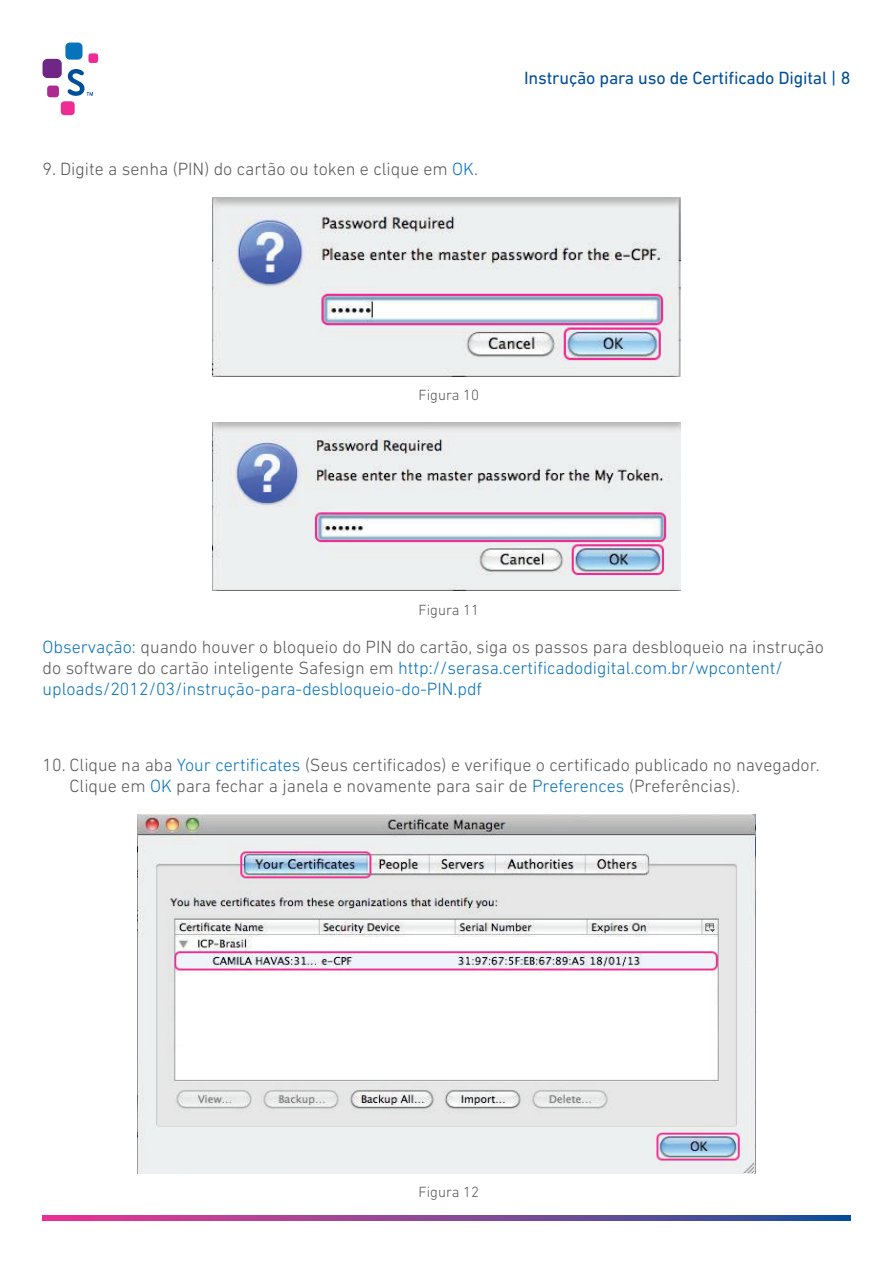
<style>
.page{position:relative;width:893px;height:1263px;background:#fff}
.page>*{position:absolute;margin:0;border:0;box-sizing:border-box;transform-origin:0 0}
.t1{font:300 18px/21px "DIN Next LT Pro";color:#0773bb}
.t2{font:300 18px/21px "DIN Next LT Pro";color:#57585a}
.t3{font:18px "DIN Next LT Pro";letter-spacing:-.01em;color:#014e99}
.t4{font:300 15px "DIN Next LT Pro";color:#57585a}
.s1{color:#0773bb}
.s2{color:#57585a}
</style>
<div class="page">
<div style="left:65px;top:43px;width:17px;height:17px;background:#0773bb;border-radius:4px"></div>
<div style="left:43px;top:59px;width:19px;height:19px;background:#6f2786;border-radius:5px"></div>
<div style="left:47px;top:86px;width:12px;height:11px;background:#ac2b91;border-radius:3px"></div>
<div style="left:61px;top:101px;width:14px;height:14px;background:#ed2d94;border-radius:4px"></div>
<div style="left:88px;top:53px;width:10px;height:10px;background:#ed2d94;border-radius:2px"></div>
<svg style="left:67px;top:69px;width:26px;height:27px"></svg>
<svg style="left:43px;top:1215px;width:807px;height:5px;background:#854697"></svg>
<img style="left:213px;top:198px;width:467px;height:178px">
<img style="left:213px;top:423px;width:467px;height:168px">
<img style="left:137px;top:814px;width:619px;height:359px">
<p class="t2" style="left:43px;top:158px;width:437px">9. Digite a senha (PIN) do cartão ou token e clique em <span class="s1">OK</span>.</p>
<p class="t3" style="left:524px;top:68px;width:328px">Instrução para uso de Certificado Digital | 8</p>
<p class="t4" style="left:418px;top:386px;width:62px">Figura 10</p>
<p class="t4" style="left:418px;top:601px;width:62px">Figura 11</p>
<p class="t1" style="left:43px;top:636px;width:783px">Observação: <span class="s2">quando houver o bloqueio do PIN do cartão, siga os passos para desbloqueio na instrução do software do cartão inteligente Safesign em</span> http://serasa.certificadodigital.com.br/wpcontent/ uploads/2012/03/instrução-para-desbloqueio-do-PIN.pdf</p>
<p class="t2" style="left:70px;top:754px;width:751px;text-indent:-27px">10. Clique na aba <span class="s1">Your certificates</span> (Seus certificados) e verifique o certificado publicado no navegador.<br>Clique em <span class="s1">OK</span> para fechar a janela e novamente para sair de <span class="s1">Preferences</span> (Preferências).</p>
<p class="t4" style="left:418px;top:1183px;width:62px">Figura 12</p>
</div>
